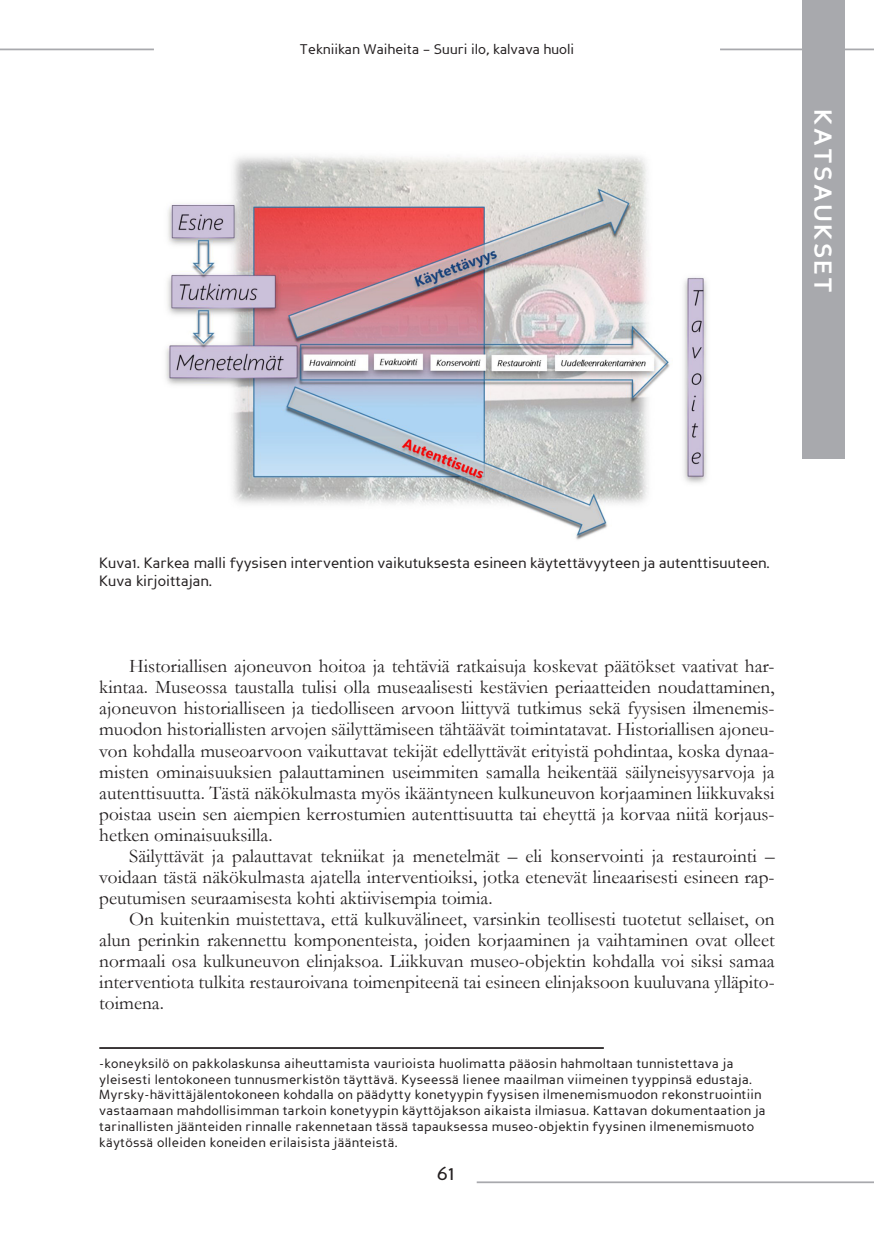
<style>
.page{position:relative;width:874px;height:1241px;background:#fff}
.page>*{position:absolute;margin:0;border:0;box-sizing:border-box;transform-origin:0 0}
.t1{font:700 24.5px "Perspective Sans";letter-spacing:.1em;color:#fff}
.t2{font:21px "Perspective Sans";color:#231f20}
.Leipäteksti{font:19.25px/21px "Garamond";color:#231f20;text-align:justify}
.Kuvateksti{font:14.88px "Perspective Sans";color:#231f20}
.t3{font:14px "Perspective Sans";color:#231f20}
.t4{font:13.12px/15.8px "Perspective Sans";letter-spacing:.02em;color:#231f20}
</style>
<div class="page">
<hr style="left:719px;top:49px;width:154px;height:1px;background:#a8a9ad">
<hr style="left:0;top:49px;width:154px;height:1px;background:#a8a9ad">
<div style="left:801px;top:0;width:42px;height:458px;background:#a8a9ad"></div>
<hr style="left:476px;top:1181px;width:397px;height:1px;background:#a8a9ad">
<hr style="left:99px;top:1046px;width:504px;height:2px;background:#231f20">
<img style="left:166px;top:156px;width:541px;height:384px">
<p class="t3" style="left:299px;top:41px;width:276px">Tekniikan Waiheita – Suuri ilo, kalvava huoli</p>
<p class="t1" style="left:837px;top:109px;width:185px;rotate:90deg">KATSAUKSET</p>
<p class="Kuvateksti" style="left:99px;top:554px;width:671px">Kuva1. Karkea malli fyysisen intervention vaikutuksesta esineen käytettävyyteen ja autenttisuuteen.</p>
<p class="Kuvateksti" style="left:99px;top:572px;width:114px">Kuva kirjoittajan.</p>
<p class="Leipäteksti" style="left:99px;top:655px;width:676px;text-indent:30px">Historiallisen ajoneuvon hoitoa ja tehtäviä ratkaisuja koskevat päätökset vaativat har&shy;kintaa. Museossa taustalla tulisi olla museaalisesti kestävien periaatteiden noudattaminen, ajoneuvon historialliseen ja tiedolliseen arvoon liittyvä tutkimus sekä fyysisen ilmenemis&shy;muodon historiallisten arvojen säilyttämiseen tähtäävät toimintatavat. Historiallisen ajoneu&shy;von kohdalla museoarvoon vaikuttavat tekijät edellyttävät erityistä pohdintaa, koska dynaa&shy;misten ominaisuuksien palauttaminen useimmiten samalla heikentää säilyneisyysarvoja ja autenttisuutta. Tästä näkökulmasta myös ikääntyneen kulkuneuvon korjaaminen liikkuvaksi poistaa usein sen aiempien kerrostumien autenttisuutta tai eheyttä ja korvaa niitä korjaus&shy;hetken ominaisuuksilla.</p>
<p class="Leipäteksti" style="left:99px;top:844px;width:676px;text-indent:30px">Säilyttävät ja palauttavat tekniikat ja menetelmät – eli konservointi ja restaurointi – voidaan tästä näkökulmasta ajatella interventioiksi, jotka etenevät lineaarisesti esineen rap&shy;peutumisen seuraamisesta kohti aktiivisempia toimia.</p>
<p class="Leipäteksti" style="left:99px;top:907px;width:676px;text-indent:30px">On kuitenkin muistettava, että kulkuvälineet, varsinkin teollisesti tuotetut sellaiset, on alun perinkin rakennettu komponenteista, joiden korjaaminen ja vaihtaminen ovat olleet normaali osa kulkuneuvon elinjaksoa. Liikkuvan museo-objektin kohdalla voi siksi samaa interventiota tulkita restauroivana toimenpiteenä tai esineen elinjaksoon kuuluvana ylläpito&shy;toimena.</p>
<p class="t4" style="left:99px;top:1055px;width:667px">-koneyksilö on pakkolaskunsa aiheuttamista vaurioista huolimatta pääosin hahmoltaan tunnistettava ja yleisesti lentokoneen tunnusmerkistön täyttävä. Kyseessä lienee maailman viimeinen tyyppinsä edustaja.<br>Myrsky-hävittäjälentokoneen kohdalla on päädytty konetyypin fyysisen ilmenemismuodon rekonstruointiin vastaamaan mahdollisimman tarkoin konetyypin käyttöjakson aikaista ilmiasua. Kattavan dokumentaation ja tarinallisten jäänteiden rinnalle rakennetaan tässä tapauksessa museo-objektin fyysinen ilmenemismuoto käytössä olleiden koneiden erilaisista jäänteistä.</p>
<p class="t2" style="left:437px;top:1160px;width:19px">61</p>
</div>
